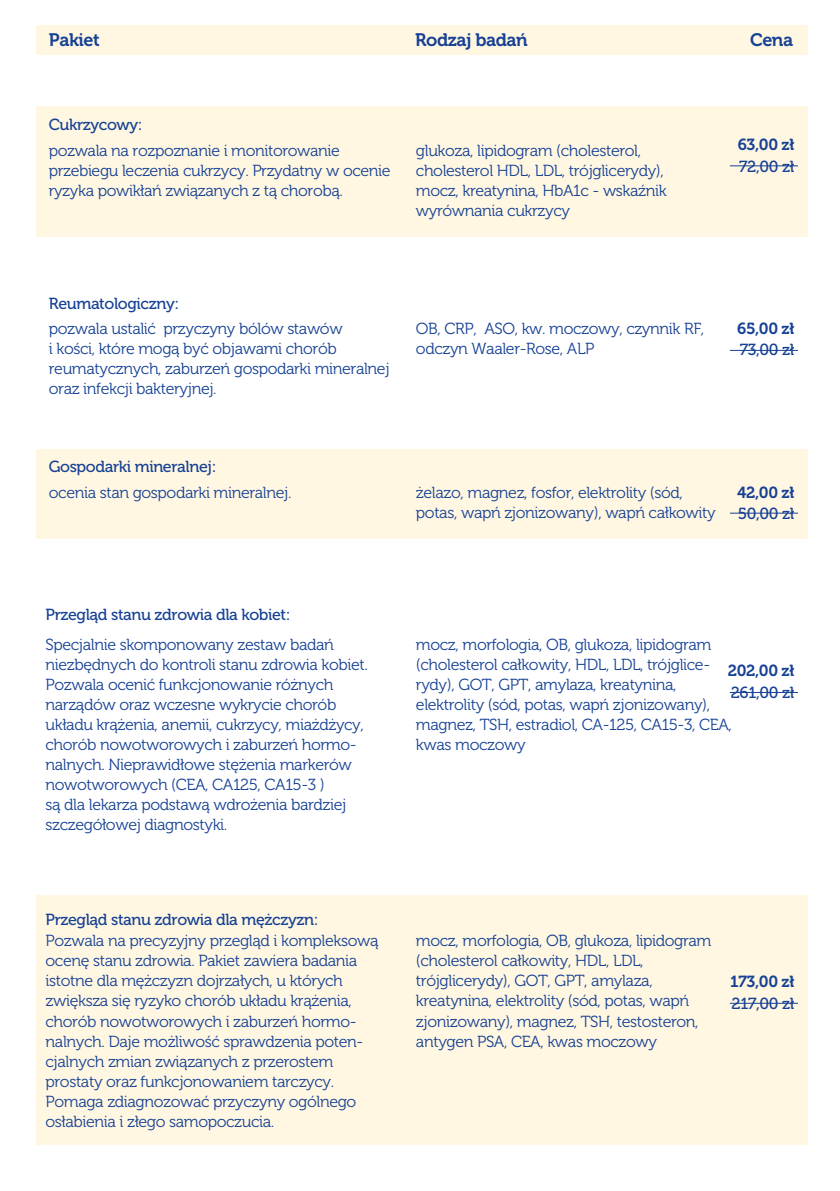
<style>
.page{position:relative;width:840px;height:1191px;background:#fff}
.page>*{position:absolute;margin:0;border:0;box-sizing:border-box;transform-origin:0 0}
.t1{font:18px "Museo 700";letter-spacing:-.025em;color:#164194}
.t2{font:16px/20px "Museo 300";letter-spacing:-.025em;color:#164194}
.t3{font:16px "Museo 500";letter-spacing:-.025em;color:#164194}
.t4{font:16px "Museo 700";letter-spacing:-.025em;color:#164194}
</style>
<div class="page">
<div style="left:36px;top:25px;width:771px;height:30px;background:#fff7e2"></div>
<div style="left:36px;top:449px;width:771px;height:90px;background:#fff7e2"></div>
<div style="left:36px;top:106px;width:771px;height:130px;background:#fff7e2"></div>
<div style="left:36px;top:895px;width:771px;height:250px;background:#fff7e2"></div>
<hr style="left:729px;top:165px;width:68px;height:1px;background:#164194">
<hr style="left:729px;top:350px;width:68px;height:1px;background:#164194">
<hr style="left:729px;top:512px;width:68px;height:1px;background:#164194">
<hr style="left:729px;top:692px;width:68px;height:1px;background:#164194">
<hr style="left:729px;top:1002px;width:68px;height:1px;background:#164194">
<p class="t1" style="left:49px;top:30px;width:52px">Pakiet</p>
<p class="t1" style="left:415px;top:30px;width:114px">Rodzaj badań</p>
<p class="t1" style="left:749px;top:30px;width:45px">Cena</p>
<p class="t3" style="left:49px;top:116px;width:95px">Cukrzycowy:</p>
<p class="t2" style="left:49px;top:141px;width:343px">pozwala na rozpoznanie i monitorowanie przebiegu leczenia cukrzycy. Przydatny w ocenie ryzyka powikłań związanych z tą chorobą.</p>
<p class="t2" style="left:416px;top:141px;width:252px">glukoza, lipidogram (cholesterol, cholesterol HDL, LDL, trójglicerydy), mocz, kreatynina, HbA1c - wskaźnik wyrównania cukrzycy</p>
<p class="t4" style="left:737px;top:136px;width:58px">63,00 zł</p>
<p class="t3" style="left:738px;top:158px;width:56px">72,00 zł</p>
<p class="t3" style="left:49px;top:295px;width:131px">Reumatologiczny:</p>
<p class="t2" style="left:49px;top:318px;width:342px">pozwala ustalić przyczyny bólów stawów<br>i kości, które mogą być objawami chorób reumatycznych, zaburzeń gospodarki mineralnej oraz infekcji bakteryjnej.</p>
<p class="t2" style="left:416px;top:318px;width:290px">OB, CRP, ASO, kw. moczowy, czynnik RF, odczyn Waaler-Rose, ALP</p>
<p class="t4" style="left:736px;top:319px;width:59px">65,00 zł</p>
<p class="t3" style="left:739px;top:341px;width:56px">73,00 zł</p>
<p class="t3" style="left:49px;top:457px;width:169px">Gospodarki mineralnej:</p>
<p class="t2" style="left:49px;top:482px;width:244px">ocenia stan gospodarki mineralnej.</p>
<p class="t2" style="left:416px;top:482px;width:301px">żelazo, magnez, fosfor, elektrolity (sód, potas, wapń zjonizowany), wapń całkowity</p>
<p class="t4" style="left:736px;top:483px;width:59px">42,00 zł</p>
<p class="t3" style="left:737px;top:505px;width:58px">50,00 zł</p>
<p class="t3" style="left:46px;top:606px;width:246px">Przegląd stanu zdrowia dla kobiet:</p>
<p class="t2" style="left:46px;top:634px;width:323px">Specjalnie skomponowany zestaw badań niezbędnych do kontroli stanu zdrowia kobiet.<br>Pozwala ocenić funkcjonowanie różnych narządów oraz wczesne wykrycie chorób układu krążenia, anemii, cukrzycy, miażdżycy, chorób nowotworowych i zaburzeń hormo&shy;nalnych. Nieprawidłowe stężenia markerów nowotworowych (CEA, CA125, CA15-3 )<br>są dla lekarza podstawą wdrożenia bardziej szczegółowej diagnostyki.</p>
<p class="t2" style="left:416px;top:635px;width:317px">mocz, morfologia, OB, glukoza, lipidogram (cholesterol całkowity, HDL, LDL, trójglice&shy;rydy), GOT, GPT, amylaza, kreatynina, elektrolity (sód, potas, wapń zjonizowany), magnez, TSH, estradiol, CA-125, CA15-3, CEA, kwas moczowy</p>
<p class="t4" style="left:727px;top:661px;width:68px">202,00 zł</p>
<p class="t3" style="left:730px;top:683px;width:65px">261,00 zł</p>
<p class="t3" style="left:46px;top:910px;width:274px">Przegląd stanu zdrowia dla mężczyzn:</p>
<p class="t2" style="left:46px;top:931px;width:334px">Pozwala na precyzyjny przegląd i kompleksową ocenę stanu zdrowia. Pakiet zawiera badania istotne dla mężczyzn dojrzałych, u których zwiększa się ryzyko chorób układu krążenia, chorób nowotworowych i zaburzeń hormo&shy;nalnych. Daje możliwość sprawdzenia poten&shy;cjalnych zmian związanych z przerostem prostaty oraz funkcjonowaniem tarczycy.<br>Pomaga zdiagnozować przyczyny ogólnego osłabienia i złego samopoczucia.</p>
<p class="t2" style="left:416px;top:931px;width:297px">mocz, morfologia, OB, glukoza, lipidogram (cholesterol całkowity, HDL, LDL, trójglicerydy), GOT, GPT, amylaza, kreatynina, elektrolity (sód, potas, wapń zjonizowany), magnez, TSH, testosteron, antygen PSA, CEA, kwas moczowy</p>
<p class="t4" style="left:729px;top:972px;width:65px">173,00 zł</p>
<p class="t3" style="left:731px;top:994px;width:64px">217,00 zł</p>
</div>
